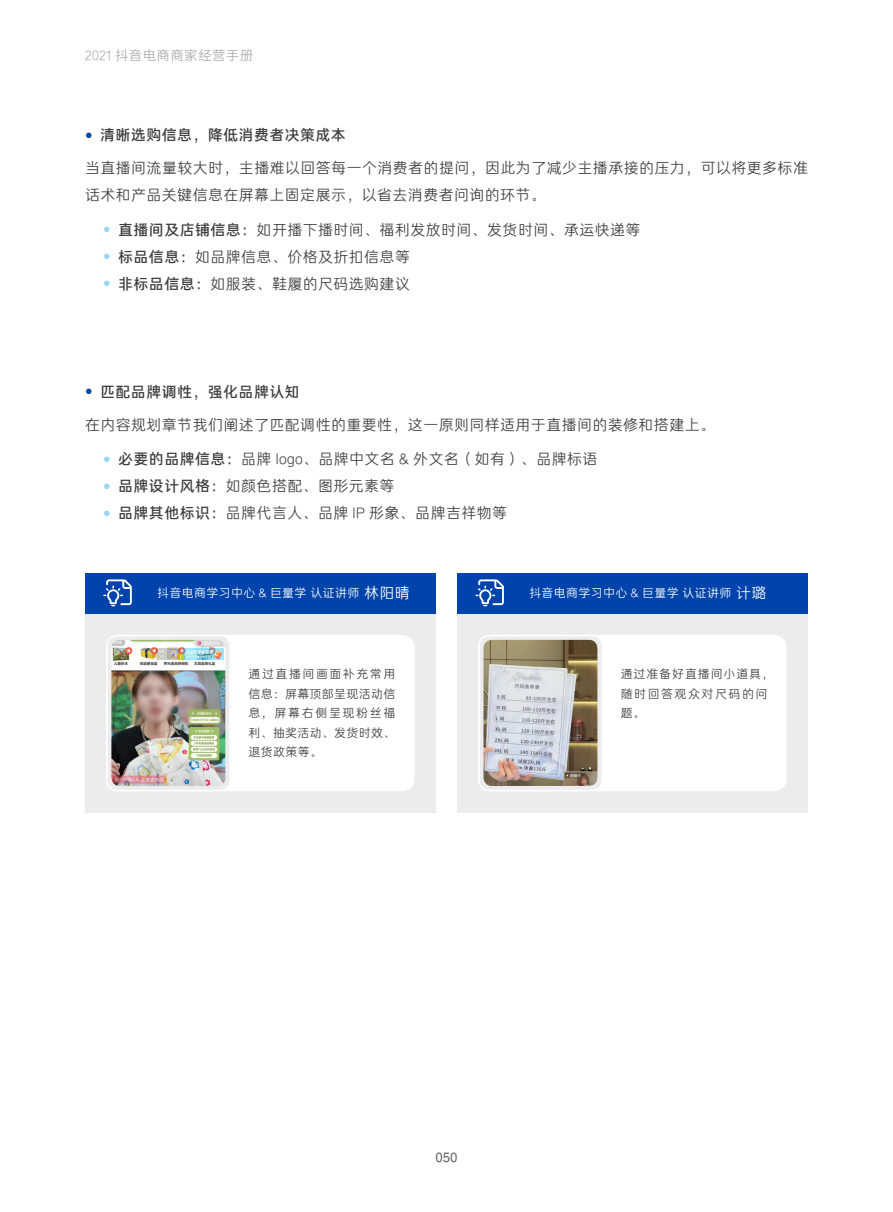
<style>
.page{position:relative;width:893px;height:1212px;background:#fff}
.page>*{position:absolute;margin:0;border:0;box-sizing:border-box;transform-origin:0 0}
.t1{font:15px/27px "FZFANGJHS GB1 0";letter-spacing:.025em;color:#3e3e3f}
.t2{font:15px "FZFANGJHS ZHONG GB1 0";letter-spacing:.025em;color:#3e3e3f}
.t3{font:13.5px "FZFANGJHS GB1 0";letter-spacing:.025em;color:#a8a9ad}
.t4{font:13.5px "FZFANGJHS CU GB1 0";color:#6c6d70}
.t5{font:12px/19.5px "FZFANGJHS GB1 0";letter-spacing:.07em;color:#3e3e3f;text-align:justify}
.t6{font:12px "FZFANGJHS GB1 0";letter-spacing:.025em;color:#fff}
.t7{font:12px/19.5px "FZFANGJHS GB1 0";letter-spacing:.095em;color:#3e3e3f}
.s1{font-family:"FZFANGJHS ZHONG GB1 0"}
.s2{font-size:15px}
</style>
<div class="page">
<div style="left:85px;top:573px;width:351px;height:41px;background:#0044ab"></div>
<svg style="left:103px;top:579px;width:29px;height:27px"></svg>
<div style="left:85px;top:614px;width:351px;height:198px;background:#ececee"></div>
<div style="left:106px;top:635px;width:309px;height:156px;background:#fff;border-radius:13px"></div>
<div style="left:107px;top:636px;width:123px;height:154px;background:#ececee;border-radius:10px"></div>
<div style="left:106px;top:635px;width:125px;height:156px;border:2px solid #fff;border-radius:10px"></div>
<img style="left:111px;top:640px;width:114px;height:146px">
<div style="left:457px;top:573px;width:351px;height:41px;background:#0044ab"></div>
<svg style="left:475px;top:579px;width:29px;height:27px"></svg>
<div style="left:457px;top:614px;width:351px;height:198px;background:#ececee"></div>
<div style="left:478px;top:635px;width:309px;height:156px;background:#fff;border-radius:13px"></div>
<svg style="left:479px;top:636px;width:123px;height:154px"></svg>
<div style="left:478px;top:635px;width:125px;height:156px;border:2px solid #fff;border-radius:10px"></div>
<img style="left:483px;top:640px;width:114px;height:146px">
<p class="t3" style="left:85px;top:48px;width:170px">2021 抖音电商商家经营手册</p>
<p class="t2" style="left:85px;top:127px;width:262px"><sup>●</sup> 清晰选购信息，降低消费者决策成本</p>
<p class="t1" style="left:85px;top:155px;width:724px">当直播间流量较大时，主播难以回答每一个消费者的提问，因此为了减少主播承接的压力，可以将更多标准话术和产品关键信息在屏幕上固定展示，以省去消费者问询的环节。</p>
<p class="t1" style="left:103px;top:216px;width:539px"><sup>●</sup> <span class="s1">直播间及店铺信息：</span>如开播下播时间、福利发放时间、发货时间、承运快递等</p>
<p class="t1" style="left:103px;top:243px;width:308px"><sup>●</sup> <span class="s1">标品信息：</span>如品牌信息、价格及折扣信息等</p>
<p class="t1" style="left:103px;top:270px;width:308px"><sup>●</sup> <span class="s1">非标品信息：</span>如服装、鞋履的尺码选购建议</p>
<p class="t2" style="left:85px;top:383px;width:216px"><sup>●</sup> 匹配品牌调性，强化品牌认知</p>
<p class="t1" style="left:85px;top:411px;width:632px">在内容规划章节我们阐述了匹配调性的重要性，这一原则同样适用于直播间的装修和搭建上。</p>
<p class="t1" style="left:103px;top:446px;width:496px"><sup>●</sup> <span class="s1">必要的品牌信息：</span>品牌 logo、品牌中文名 &amp; 外文名（如有）、品牌标语</p>
<p class="t1" style="left:103px;top:473px;width:293px"><sup>●</sup> <span class="s1">品牌设计风格：</span>如颜色搭配、图形元素等</p>
<p class="t1" style="left:103px;top:500px;width:406px"><sup>●</sup> <span class="s1">品牌其他标识：</span>品牌代言人、品牌 IP 形象、品牌吉祥物等</p>
<p class="t6" style="left:157px;top:586px;width:254px">抖音电商学习中心 &amp; 巨量学 认证讲师 <span class="s2">林阳晴</span></p>
<p class="t5" style="left:249px;top:664px;width:148px">通过直播间画面补充常用信息：屏幕顶部呈现活动信息，屏幕右侧呈现粉丝福利、抽奖活动、发货时效、退货政策等。</p>
<p class="t6" style="left:529px;top:586px;width:239px">抖音电商学习中心 &amp; 巨量学 认证讲师 <span class="s2">计璐</span></p>
<p class="t7" style="left:621px;top:664px;width:154px">通过准备好直播间小道具，随时回答观众对尺码的问题。</p>
<p class="t4" style="left:435px;top:1150px;width:24px">050</p>
</div>
